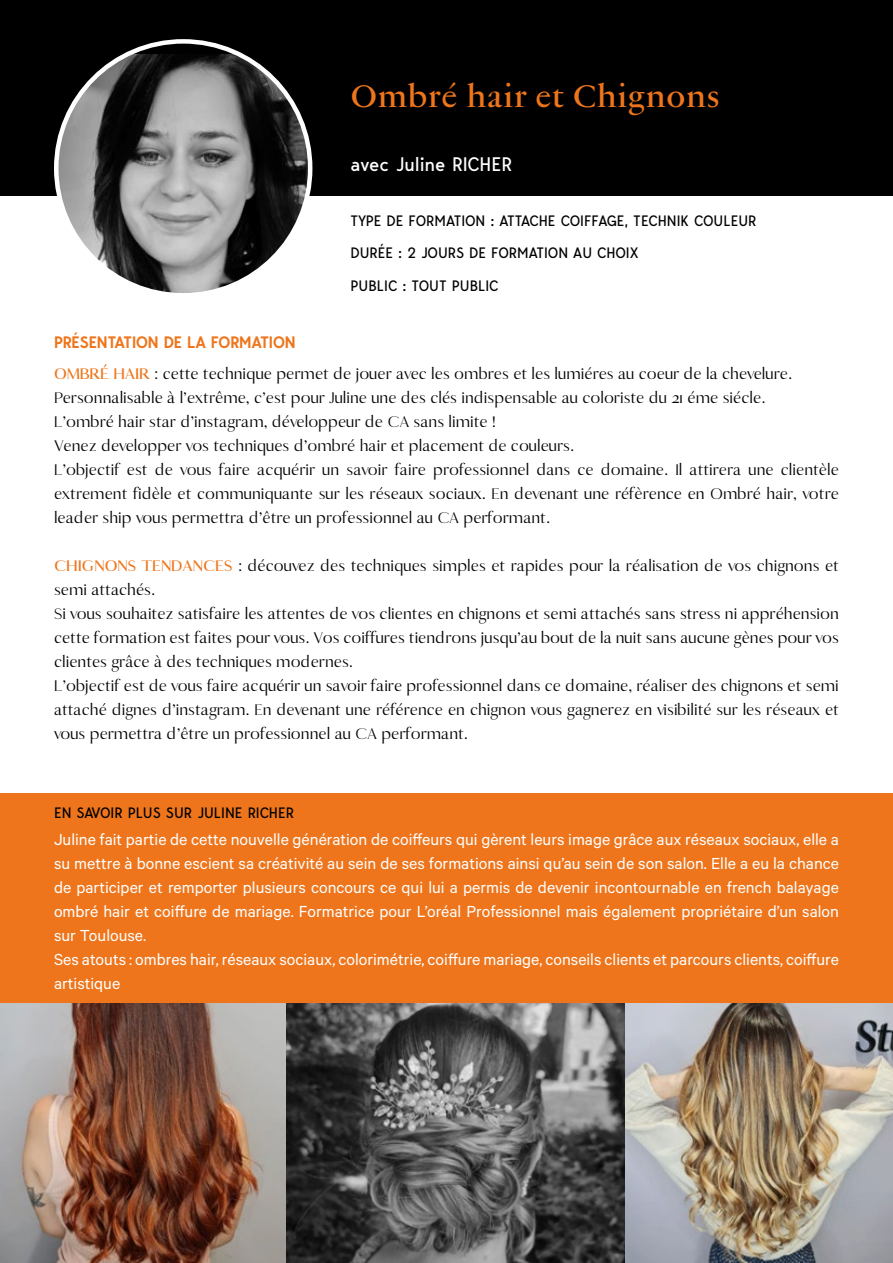
<style>
.page{position:relative;width:893px;height:1263px;background:#fff}
.page>*{position:absolute;margin:0;border:0;box-sizing:border-box;transform-origin:0 0}
.t1{font:700 33px "LVMH Air";color:#ee751b}
.t2{font:19.5px "Bergen Text";letter-spacing:-.01em;color:#fff}
.t3{font:18px/24px "Antique";color:#000}
.t4{font:18px/24px "Calibre";color:#fff}
.t5{font:600 16.5px "Bergen Text";letter-spacing:-.01em;color:#ee751b}
.t6{font:15px/32.4px "Bergen Text";letter-spacing:-.01em;color:#000}
.s1{font-weight:600;color:#ee751b}
</style>
<div class="page">
<div style="left:0;top:0;width:893px;height:195px;background:#000"></div>
<div style="left:0;top:794px;width:893px;height:209px;background:#ee751b"></div>
<img style="left:0;top:1003px;width:893px;height:260px">
<img style="left:56px;top:54px;width:254px;height:239px">
<h1 class="t1" style="left:350px;top:73px;width:371px">Ombré hair et Chignons</h1>
<p class="t2" style="left:350px;top:151px;width:163px">avec Juline RICHER</p>
<p class="t6" style="left:350px;top:204px;width:408px">TYPE DE FORMATION : ATTACHE COIFFAGE, TECHNIK COULEUR</p>
<p class="t5" style="left:54px;top:331px;width:243px">PRÉSENTATION DE LA FORMATION</p>
<p class="t6" style="left:350px;top:237px;width:290px">DURÉE : 2 JOURS DE FORMATION AU CHOIX<br>PUBLIC : TOUT PUBLIC</p>
<p class="t3" style="left:54px;top:362px;width:786px"><span class="s1">OMBRÉ HAIR</span> : cette technique permet de jouer avec les ombres et les lumiéres au coeur de la chevelure.<br>Personnalisable à l’extrême, c’est pour Juline une des clés indispensable au coloriste du 21 éme siécle.<br>L’ombré hair star d’instagram, développeur de CA sans limite !<br>Venez developper vos techniques d’ombré hair et placement de couleurs.<br>L’objectif est de vous faire acquérir un savoir faire professionnel dans ce domaine. Il attirera une clientèle extrement fidèle et communiquante sur les réseaux sociaux. En devenant une réfèrence en Ombré hair, votre leader ship vous permettra d’être un professionnel au CA performant.</p>
<p class="t3" style="left:54px;top:554px;width:786px"><span class="s1">CHIGNONS TENDANCES</span> : découvez des techniques simples et rapides pour la réalisation de vos chignons et semi attachés.<br>Si vous souhaitez satisfaire les attentes de vos clientes en chignons et semi attachés sans stress ni appréhension cette formation est faites pour vous. Vos coiffures tiendrons jusqu’au bout de la nuit sans aucune gènes pour vos clientes grâce à des techniques modernes.<br>L’objectif est de vous faire acquérir un savoir faire professionnel dans ce domaine, réaliser des chignons et semi attaché dignes d’instagram. En devenant une référence en chignon vous gagnerez en visibilité sur les réseaux et vous permettra d’être un professionnel au CA performant.</p>
<p class="t6" style="left:54px;top:796px;width:242px">EN SAVOIR PLUS SUR JULINE RICHER</p>
<p class="t4" style="left:54px;top:826px;width:787px">Juline fait partie de cette nouvelle génération de coiffeurs qui gèrent leurs image grâce aux réseaux sociaux, elle a su mettre à bonne escient sa créativité au sein de ses formations ainsi qu’au sein de son salon. Elle a eu la chance de participer et remporter plusieurs concours ce qui lui a permis de devenir incontournable en french balayage ombré hair et coiffure de mariage. Formatrice pour L’oréal Professionnel mais également propriétaire d’un salon sur Toulouse.<br>Ses atouts : ombres hair, réseaux sociaux, colorimétrie, coiffure mariage, conseils clients et parcours clients, coiffure artistique</p>
</div>
